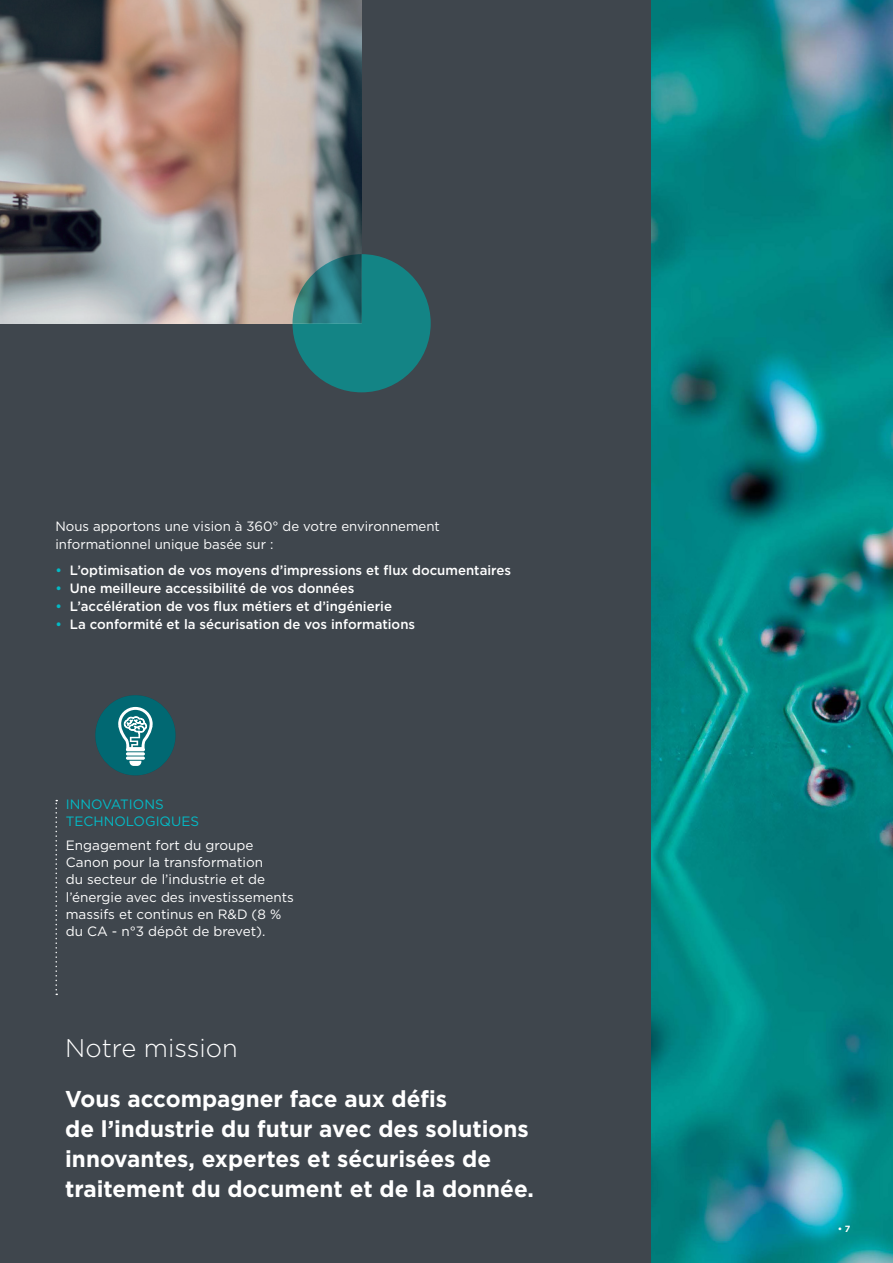
<style>
.page{position:relative;width:893px;height:1263px;background:#3f464d}
.page>*{position:absolute;margin:0;border:0;box-sizing:border-box;transform-origin:0 0}
.t1{font:300 25.5px "Gotham";color:#fff}
.t2{font:700 22.95px/30px "Gotham";color:#fff}
.Body_1_-_grey{font:13.5px/17.2px "Gotham";color:#fff}
.Body_1_-_grey-2{font:500 13.5px "Gotham";color:#fff}
.Body_1_-_grey-3{font:13.5px/17.2px "Gotham";color:#03bac6}
.t3{font:700 9px "Gotham";color:#fff}
.s1{color:#03bac6}
</style>
<div class="page">
<img style="left:651px;top:0;width:242px;height:1263px">
<img style="left:0;top:0;width:362px;height:323px">
<svg style="left:55px;top:800px;width:2px;height:195px"></svg>
<div style="left:95px;top:695px;width:81px;height:80px;background:#016872;border-radius:50%"></div>
<svg style="left:292px;top:254px;width:139px;height:138px"></svg>
<hr style="left:126px;top:748px;width:19px;height:3px;background:#fff;border-radius:2px">
<hr style="left:126px;top:752px;width:19px;height:3px;background:#fff;border-radius:2px">
<svg style="left:126px;top:756px;width:19px;height:4px"></svg>
<svg style="left:129px;top:761px;width:12px;height:5px"></svg>
<svg style="left:118px;top:707px;width:35px;height:42px"></svg>
<p class="Body_1_-_grey" style="left:55px;top:516px;width:386px;line-height:18px">Nous apportons une vision à 360° de votre environnement informationnel unique basée sur :</p>
<p class="Body_1_-_grey-2" style="left:55px;top:561px;width:457px"><span class="s1">•</span> L’optimisation de vos moyens d’impressions et flux documentaires</p>
<p class="Body_1_-_grey-2" style="left:55px;top:579px;width:300px"><span class="s1">•</span> Une meilleure accessibilité de vos données</p>
<p class="Body_1_-_grey-2" style="left:55px;top:597px;width:338px"><span class="s1">•</span> L’accélération de vos flux métiers et d’ingénierie</p>
<p class="Body_1_-_grey-2" style="left:55px;top:615px;width:361px"><span class="s1">•</span> La conformité et la sécurisation de vos informations</p>
<p class="Body_1_-_grey-3" style="left:66px;top:795px;width:135px">INNOVATIONS<br>TECHNOLOGIQUES</p>
<p class="Body_1_-_grey" style="left:66px;top:836px;width:230px">Engagement fort du groupe<br>Canon pour la transformation<br>du secteur de l’industrie et de l’énergie avec des investissements massifs et continus en R&amp;D (8 % du CA - n°3 dépôt de brevet).</p>
<p class="t1" style="left:65px;top:1032px;width:174px">Notre mission</p>
<p class="t2" style="left:65px;top:1084px;width:470px">Vous accompagner face aux défis<br>de l’industrie du futur avec des solutions innovantes, expertes et sécurisées de traitement du document et de la donnée.</p>
<p class="t3" style="left:838px;top:1223px;width:14px">• 7</p>
</div>
